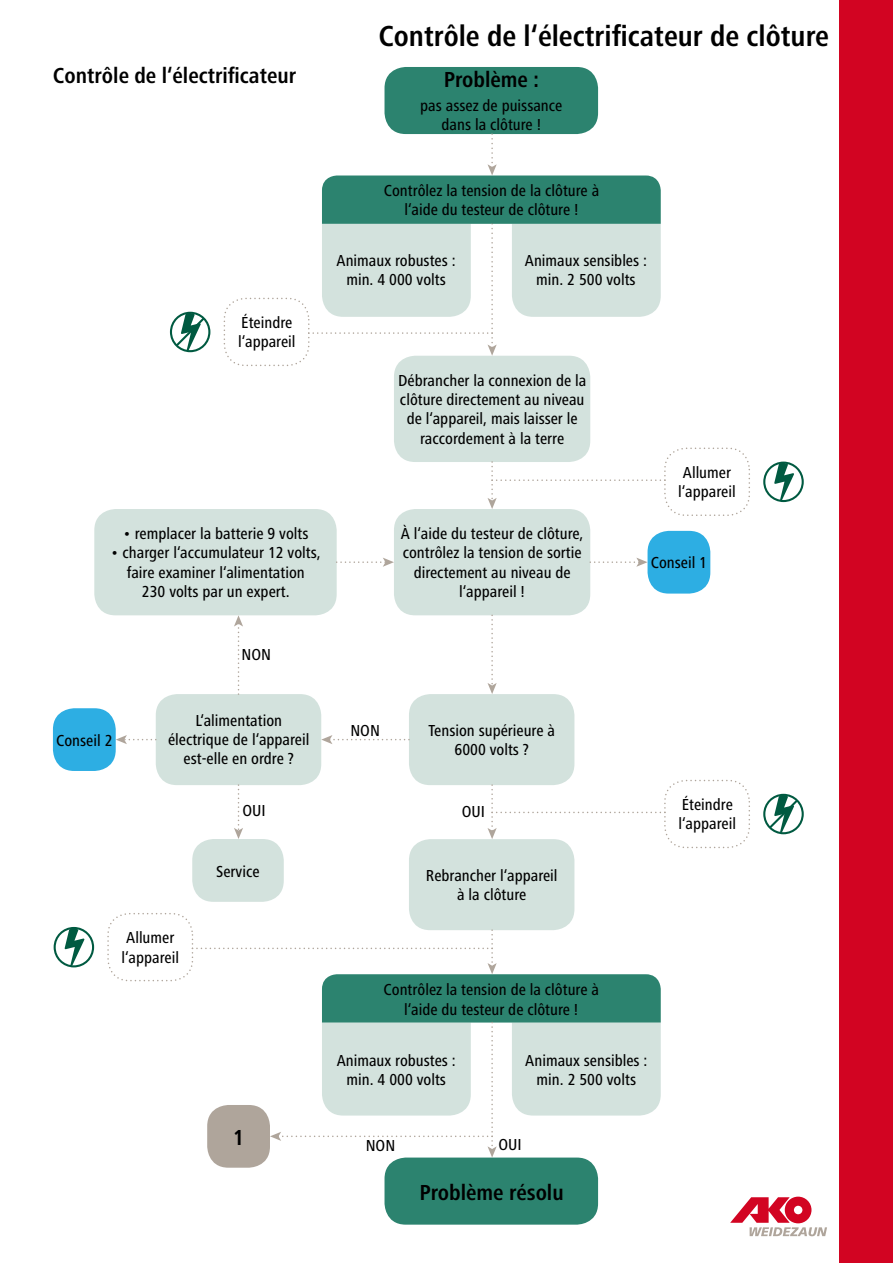
<style>
.page{position:relative;width:893px;height:1263px;background:#fff}
.page>*{position:absolute;margin:0;border:0;box-sizing:border-box;transform-origin:0 0}
.t1{font:700 condensed 30px "Frutiger Next LTW1 G";color:#000}
.t2{font:700 condensed 22.5px "Frutiger Next LTW1 G";color:#000}
.t3{font:500 condensed 16.5px/19.2px "Frutiger Next LTW1 G";color:#000;text-align:center}
</style>
<div class="page">
<div style="left:409px;top:839px;width:165px;height:91px;background:#d3e2dd;border-radius:21px"></div>
<div style="left:394px;top:356px;width:196px;height:106px;background:#d3e2dd;border-radius:21px"></div>
<div style="left:394px;top:509px;width:196px;height:106px;background:#d3e2dd;border-radius:21px"></div>
<div style="left:94px;top:509px;width:243px;height:106px;background:#d3e2dd;border-radius:21px"></div>
<div style="left:192px;top:839px;width:92px;height:63px;background:#d3e2dd;border-radius:21px"></div>
<div style="left:207px;top:1105px;width:63px;height:63px;background:#afa59b;border-radius:21px"></div>
<svg style="left:336px;top:558px;width:58px;height:9px"></svg>
<svg style="left:589px;top:558px;width:58px;height:9px"></svg>
<div style="left:647px;top:531px;width:63px;height:63px;background:#2daee3;border-radius:21px"></div>
<div style="left:53px;top:708px;width:63px;height:63px;background:#2daee3;border-radius:21px"></div>
<div style="left:384px;top:1157px;width:214px;height:67px;background:#2c836f;border-radius:21px"></div>
<svg style="left:224px;top:67px;width:437px;height:299px"></svg>
<svg style="left:54px;top:927px;width:40px;height:40px"></svg>
<svg style="left:107px;top:913px;width:554px;height:244px"></svg>
<svg style="left:116px;top:615px;width:634px;height:233px"></svg>
<svg style="left:763px;top:462px;width:41px;height:40px"></svg>
<svg style="left:488px;top:448px;width:262px;height:68px"></svg>
<svg style="left:170px;top:312px;width:40px;height:40px"></svg>
<svg style="left:763px;top:794px;width:41px;height:40px"></svg>
<div style="left:840px;top:0;width:53px;height:1263px;background:#d20422"></div>
<svg style="left:730px;top:1196px;width:97px;height:40px"></svg>
<h1 class="t1" style="left:378px;top:19px;width:452px">Contrôle de l‘électrificateur de clôture</h1>
<h2 class="t2" style="left:53px;top:63px;width:245px">Contrôle de l‘électrificateur</h2>
<h2 class="t2" style="left:444px;top:67px;width:97px">Problème :</h2>
<p class="t3" style="left:420px;top:96px;width:144px">pas assez de puissance dans la clôture !</p>
<p class="t3" style="left:238px;top:313px;width:59px;text-align:left">Éteindre l‘appareil</p>
<p class="t3" style="left:123px;top:524px;width:187px">• remplacer la batterie 9 volts</p>
<p class="t3" style="left:111px;top:543px;width:211px">• charger l‘accumulateur 12 volts, faire examiner l‘alimentation<br>230 volts par un expert.</p>
<p class="t3" style="left:384px;top:181px;width:217px">Contrôlez la tension de la clôture à l‘aide du testeur de clôture !</p>
<p class="t3" style="left:525px;top:251px;width:124px">Animaux sensibles : min. 2 500 volts</p>
<p class="t3" style="left:337px;top:251px;width:121px">Animaux robustes : min. 4 000 volts</p>
<p class="t3" style="left:398px;top:371px;width:190px">Débrancher la connexion de la clôture directement au niveau de l‘appareil, mais laisser le raccordement à la terre</p>
<p class="t3" style="left:401px;top:524px;width:184px">À l‘aide du testeur de clôture, contrôlez la tension de sortie directement au niveau de l‘appareil !</p>
<p class="t3" style="left:678px;top:463px;width:59px;text-align:left">Allumer l‘appareil</p>
<p class="t3" style="left:651px;top:553px;width:58px">Conseil 1</p>
<p class="t3" style="left:241px;top:645px;width:31px">NON</p>
<p class="t3" style="left:56px;top:731px;width:58px">Conseil 2</p>
<p class="t3" style="left:168px;top:711px;width:143px">L‘alimentation électrique de l‘appareil est-elle en ordre ?</p>
<p class="t3" style="left:242px;top:801px;width:25px">OUI</p>
<p class="t3" style="left:216px;top:862px;width:45px">Service</p>
<p class="t3" style="left:122px;top:928px;width:59px;text-align:left">Allumer l‘appareil</p>
<h2 class="t2" style="left:233px;top:1124px;width:12px">1</h2>
<p class="t3" style="left:350px;top:721px;width:31px">NON</p>
<p class="t3" style="left:428px;top:721px;width:128px">Tension supérieure à<br>6000 volts ?</p>
<p class="t3" style="left:462px;top:802px;width:25px">OUI</p>
<p class="t3" style="left:679px;top:795px;width:59px;text-align:left">Éteindre l‘appareil</p>
<p class="t3" style="left:426px;top:866px;width:133px">Rebrancher l‘appareil à la clôture</p>
<p class="t3" style="left:384px;top:980px;width:217px">Contrôlez la tension de la clôture à l‘aide du testeur de clôture !</p>
<p class="t3" style="left:525px;top:1051px;width:124px">Animaux sensibles : min. 2 500 volts</p>
<p class="t3" style="left:337px;top:1051px;width:121px">Animaux robustes : min. 4 000 volts</p>
<p class="t3" style="left:366px;top:1136px;width:31px">NON</p>
<p class="t3" style="left:498px;top:1135px;width:25px">OUI</p>
<h2 class="t2" style="left:419px;top:1179px;width:146px">Problème résolu</h2>
</div>
